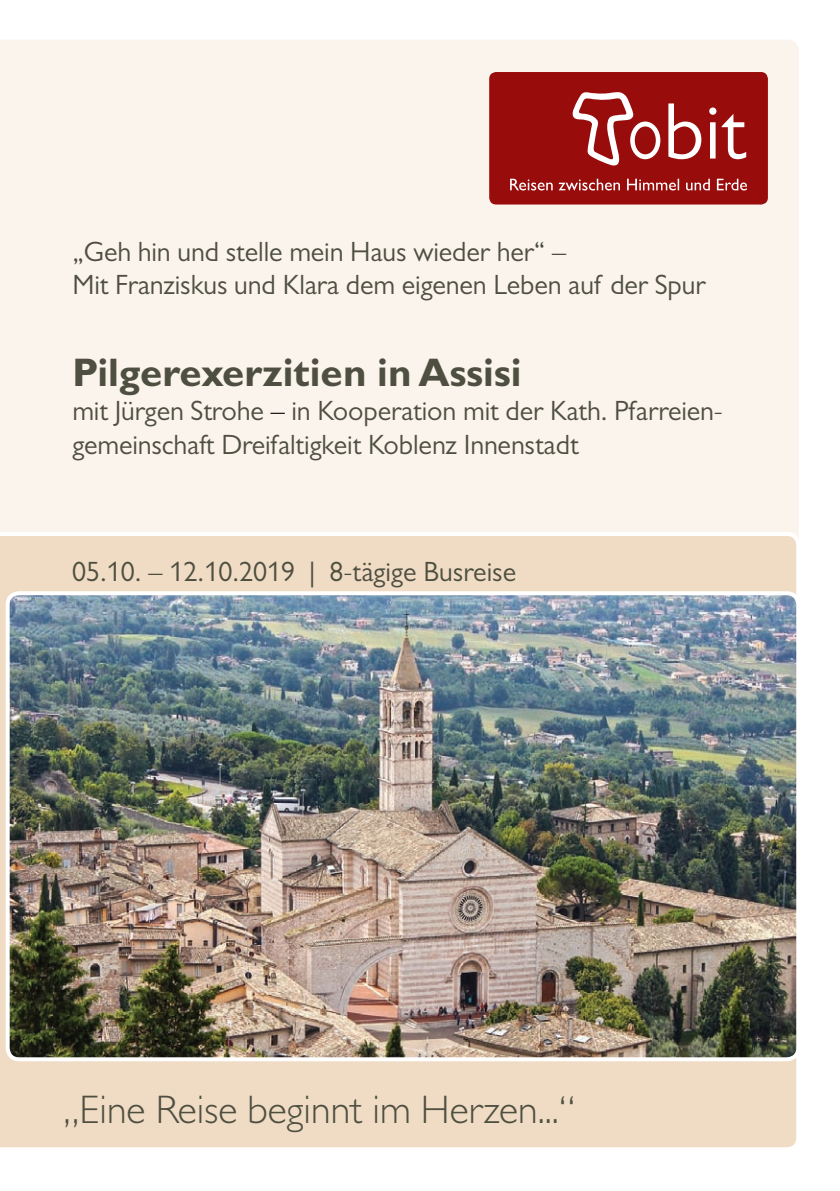
<style>
.page{position:relative;width:840px;height:1191px;background:#fff}
.page>*{position:absolute;margin:0;border:0;box-sizing:border-box;transform-origin:0 0}
.t1{font:80.8px "Gill Sans MT Pro";color:#fff;scale:.8 1}
.t2{font:300 40px "Gill Sans MT Pro";color:#4e4f40}
.t3{font:700 40px "Gill Sans MT Pro";letter-spacing:-.005em;color:#4e4f40}
.t4{font:28px/33.6px "Gill Sans MT Pro";letter-spacing:-.005em;color:#4e4f40}
.s1{color:#231f20}
</style>
<div class="page">
<div style="left:0;top:40px;width:798px;height:492px;background:#faf4ec"></div>
<div style="left:489px;top:72px;width:278px;height:132px;background:#980c0b;border-radius:7px"></div>
<svg style="left:510px;top:179px;width:236px;height:11px"></svg>
<svg style="left:572px;top:92px;width:61px;height:74px"></svg>
<div style="left:0;top:532px;width:799px;height:616px;background:#f0dcc5"></div>
<img style="left:8px;top:593px;width:789px;height:466px">
<div style="left:6px;top:591px;width:793px;height:470px;border:4px solid #fff;border-radius:11px"></div>
<h1 class="t1" style="left:627px;top:85px;width:150px">obit</h1>
<p class="t4" style="left:72px;top:234px;width:634px">„Geh hin und stelle mein Haus wieder her“ –<br>Mit Franziskus und Klara dem eigenen Leben auf der Spur</p>
<h2 class="t3" style="left:72px;top:348px;width:450px">Pilgerexerzitien in Assisi</h2>
<p class="t4" style="left:72px;top:393px;width:651px">mit Jürgen Strohe <span class="s1">–</span> in Kooperation mit der Kath. Pfarreien&shy;gemeinschaft Dreifaltigkeit Koblenz Innenstadt</p>
<p class="t4" style="left:72px;top:554px;width:445px">05.10. – 12.10.2019 | 8-tägige Busreise</p>
<h2 class="t2" style="left:63px;top:1085px;width:512px">„Eine Reise beginnt im Herzen...“</h2>
</div>
